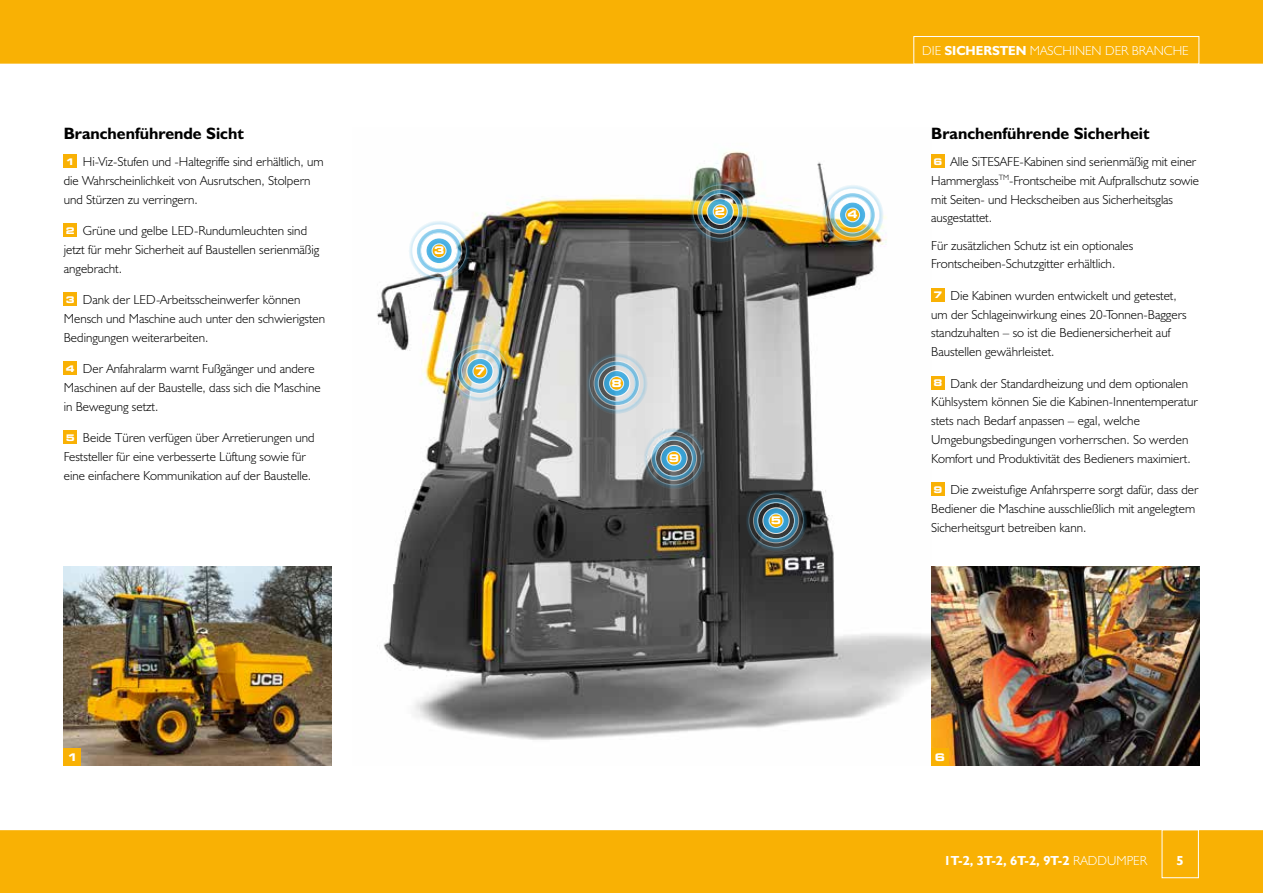
<style>
.page{position:relative;width:1263px;height:893px;background:#fff}
.page>*{position:absolute;margin:0;border:0;box-sizing:border-box;transform-origin:0 0}
.t1{font:700 16.5px "JCB Euro";color:#000}
.t2{font:300 13.2px/18.8px "JCB Euro";color:#000}
.t3{font:300 13.2px "JCB Euro";color:#fff}
.t4{font:700 13.2px "JCB Euro";color:#fff}
.t5{font:700 expanded 10.5px "Square 721 BT";color:#fff}
.s1{font-family:"Square 721 BT";font-weight:700;font-stretch:expanded;font-size:9.15px;color:#fff}
.s2{font-weight:700}
.s3{font-weight:300}
</style>
<div class="page">
<img style="left:377px;top:151px;width:554px;height:589px">
<div style="left:0;top:829px;width:1263px;height:64px;background:#f9b104"></div>
<hr style="left:0;top:829px;width:1263px;height:1px;background:#fff">
<img style="left:931px;top:567px;width:268px;height:198px">
<div style="left:0;top:0;width:1263px;height:64px;background:#f9b104"></div>
<div style="left:1162px;top:829px;width:37px;height:49px;border:1px solid #fff"></div>
<img style="left:64px;top:567px;width:268px;height:198px">
<svg style="left:584px;top:352px;width:65px;height:63px"></svg>
<svg style="left:642px;top:427px;width:64px;height:63px"></svg>
<img style="left:688px;top:180px;width:64px;height:63px">
<img style="left:820px;top:183px;width:65px;height:63px">
<div style="left:913px;top:36px;width:286px;height:28px;border:1px solid #fff"></div>
<div style="left:64px;top:155px;width:13px;height:13px;background:#f9b104"></div>
<div style="left:64px;top:224px;width:13px;height:13px;background:#f9b104"></div>
<div style="left:64px;top:293px;width:13px;height:13px;background:#f9b104"></div>
<div style="left:64px;top:362px;width:13px;height:13px;background:#f9b104"></div>
<div style="left:64px;top:431px;width:13px;height:13px;background:#f9b104"></div>
<div style="left:931px;top:155px;width:13px;height:13px;background:#f9b104"></div>
<div style="left:931px;top:289px;width:13px;height:13px;background:#f9b104"></div>
<div style="left:931px;top:376px;width:13px;height:13px;background:#f9b104"></div>
<div style="left:931px;top:483px;width:13px;height:13px;background:#f9b104"></div>
<svg style="left:744px;top:489px;width:64px;height:63px"></svg>
<img style="left:448px;top:340px;width:64px;height:63px">
<svg style="left:407px;top:219px;width:64px;height:63px"></svg>
<div style="left:64px;top:748px;width:17px;height:17px;background:#f9b104"></div>
<div style="left:931px;top:748px;width:18px;height:17px;background:#f9b104"></div>
<p class="t1" style="left:64px;top:123px;width:182px">Branchenführende Sicht</p>
<p class="t2" style="left:64px;top:152px;width:261px"><span class="s1">1</span> Hi‑Viz-Stufen und ‑Haltegriffe sind erhältlich, um die Wahrscheinlichkeit von Ausrutschen, Stolpern und Stürzen zu verringern.</p>
<p class="t2" style="left:64px;top:221px;width:257px"><span class="s1">2</span> Grüne und gelbe LED-Rundumleuchten sind jetzt für mehr Sicherheit auf Baustellen serienmäßig angebracht.</p>
<p class="t2" style="left:64px;top:290px;width:263px"><span class="s1">3</span> Dank der LED-Arbeitsscheinwerfer können<br>Mensch und Maschine auch unter den schwierigsten<br>Bedingungen weiterarbeiten.</p>
<p class="t2" style="left:64px;top:359px;width:258px"><span class="s1">4</span> Der Anfahralarm warnt Fußgänger und andere<br>Maschinen auf der Baustelle, dass sich die Maschine in Bewegung setzt.</p>
<p class="t2" style="left:64px;top:428px;width:252px"><span class="s1">5</span> Beide Türen verfügen über Arretierungen und<br>Feststeller für eine verbesserte Lüftung sowie für eine einfachere Kommunikation auf der Baustelle.</p>
<p class="t5" style="left:434px;top:244px;width:12px">3</p>
<p class="t5" style="left:475px;top:365px;width:12px">7</p>
<p class="t5" style="left:715px;top:205px;width:12px">2</p>
<p class="t5" style="left:847px;top:208px;width:12px">4</p>
<p class="t5" style="left:611px;top:377px;width:12px">8</p>
<p class="t5" style="left:669px;top:452px;width:12px">9</p>
<p class="t5" style="left:771px;top:514px;width:12px">5</p>
<p class="t3" style="left:922px;top:42px;width:268px">DIE <span class="s2">SICHERSTEN</span> MASCHINEN DER BRANCHE</p>
<p class="t1" style="left:931px;top:123px;width:220px">Branchenführende Sicherheit</p>
<p class="t2" style="left:931px;top:152px;width:269px"><span class="s1">6</span> Alle SiTESAFE-Kabinen sind serienmäßig mit einer Hammerglass<sup>TM</sup>-Frontscheibe mit Aufprallschutz sowie mit Seiten‑ und Heckscheiben aus Sicherheitsglas ausgestattet.</p>
<p class="t2" style="left:931px;top:235px;width:203px">Für zusätzlichen Schutz ist ein optionales<br>Frontscheiben-Schutzgitter erhältlich.</p>
<p class="t2" style="left:931px;top:286px;width:257px"><span class="s1">7</span> Die Kabinen wurden entwickelt und getestet, um der Schlageinwirkung eines 20‑Tonnen-Baggers standzuhalten – so ist die Bedienersicherheit auf Baustellen gewährleistet.</p>
<p class="t2" style="left:931px;top:373px;width:268px"><span class="s1">8</span> Dank der Standardheizung und dem optionalen Kühlsystem können Sie die Kabinen-Innentemperatur stets nach Bedarf anpassen – egal, welche Umgebungsbedingungen vorherrschen. So werden Komfort und Produktivität des Bedieners maximiert.</p>
<p class="t2" style="left:931px;top:480px;width:269px"><span class="s1">9</span> Die zweistufige Anfahrsperre sorgt dafür, dass der<br>Bediener die Maschine ausschließlich mit angelegtem<br>Sicherheitsgurt betreiben kann.</p>
<p class="t5" style="left:67px;top:751px;width:12px">1</p>
<p class="t5" style="left:935px;top:751px;width:12px">6</p>
<p class="t4" style="left:944px;top:852px;width:205px">1T‑2, 3T‑2, 6T‑2, 9T‑2 <span class="s3">RADDUMPER</span></p>
<p class="t4" style="left:1176px;top:852px;width:9px">5</p>
</div>
